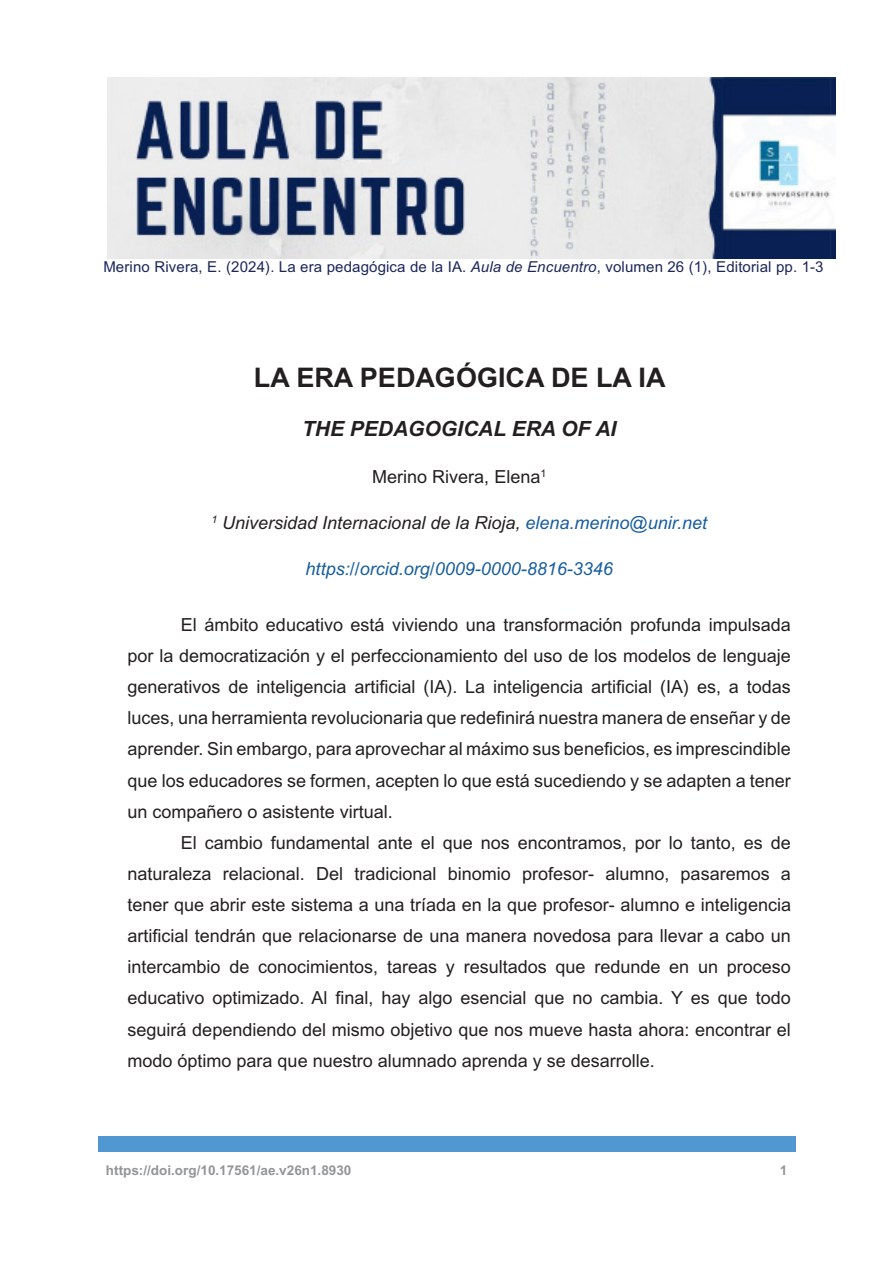
<style>
.page{position:relative;width:893px;height:1263px;background:#fff}
.page>*{position:absolute;margin:0;border:0;box-sizing:border-box;transform-origin:0 0}
.AT{font:700 27px "Arial MT Std";color:#231f20}
.AST{font:italic 700 21px "Arial MT Std";color:#231f20}
.TX{font:18px/31px "Arial MT Std";color:#231f20;text-align:justify}
.AU_Aff{font:italic 18px "Arial MT Std";color:#231f20}
.AU_Aff-2{font:italic 18px "Arial MT Std";color:#175d9e}
.AU{font:18px "Arial MT Std";color:#231f20}
.t1{font:15px "Arial MT Std";letter-spacing:.01em;color:#1c275a}
.t2{font:700 13.5px "Arial MT Std";color:#939598}
.s1{font-style:italic}
.s2{color:#175d9e}
</style>
<div class="page">
<img style="left:108px;top:77px;width:727px;height:182px">
<div style="left:98px;top:1136px;width:697px;height:16px;background:#5198d2"></div>
<p class="t1" style="left:103px;top:259px;width:722px">Merino Rivera, E. (2024). La era pedagógica de la IA. <span class="s1">Aula de Encuentro</span>, volumen 26 (1), Editorial pp. 1-3</p>
<p class="AT" style="left:254px;top:362px;width:413px">LA ERA PEDAGÓGICA DE LA IA</p>
<p class="AST" style="left:302px;top:417px;width:316px">THE PEDAGOGICAL ERA OF AI</p>
<p class="AU" style="left:372px;top:466px;width:175px">Merino Rivera, Elena<sup>1</sup></p>
<p class="AU_Aff" style="left:211px;top:512px;width:497px"><sup>1</sup> Universidad Internacional de la Rioja, <span class="s2">elena.merino@unir.net</span></p>
<p class="AU_Aff-2" style="left:306px;top:558px;width:309px">https://orcid.org/0009-0000-8816-3346</p>
<p class="TX" style="left:128px;top:609px;width:665px;text-indent:53px">El ámbito educativo está viviendo una transformación profunda impulsada por la democratización y el perfeccionamiento del uso de los modelos de lenguaje generativos de inteligencia artificial (IA). La inteligencia artificial (IA) es, a todas luces, una herramienta revolucionaria que redefinirá nuestra manera de enseñar y de aprender. Sin embargo, para aprovechar al máximo sus beneficios, es imprescindible que los educadores se formen, acepten lo que está sucediendo y se adapten a tener un compañero o asistente virtual.</p>
<p class="TX" style="left:128px;top:827px;width:665px;text-indent:53px">El cambio fundamental ante el que nos encontramos, por lo tanto, es de naturaleza relacional. Del tradicional binomio profesor- alumno, pasaremos a tener que abrir este sistema a una tríada en la que profesor- alumno e inteligencia artificial tendrán que relacionarse de una manera novedosa para llevar a cabo un intercambio de conocimientos, tareas y resultados que redunde en un proceso educativo optimizado. Al final, hay algo esencial que no cambia. Y es que todo seguirá dependiendo del mismo objetivo que nos mueve hasta ahora: encontrar el modo óptimo para que nuestro alumnado aprenda y se desarrolle.</p>
<p class="t2" style="left:106px;top:1162px;width:247px">https://doi.org/10.17561/ae.v26n1.8930</p>
<p class="t2" style="left:780px;top:1162px;width:9px">1</p>
</div>
